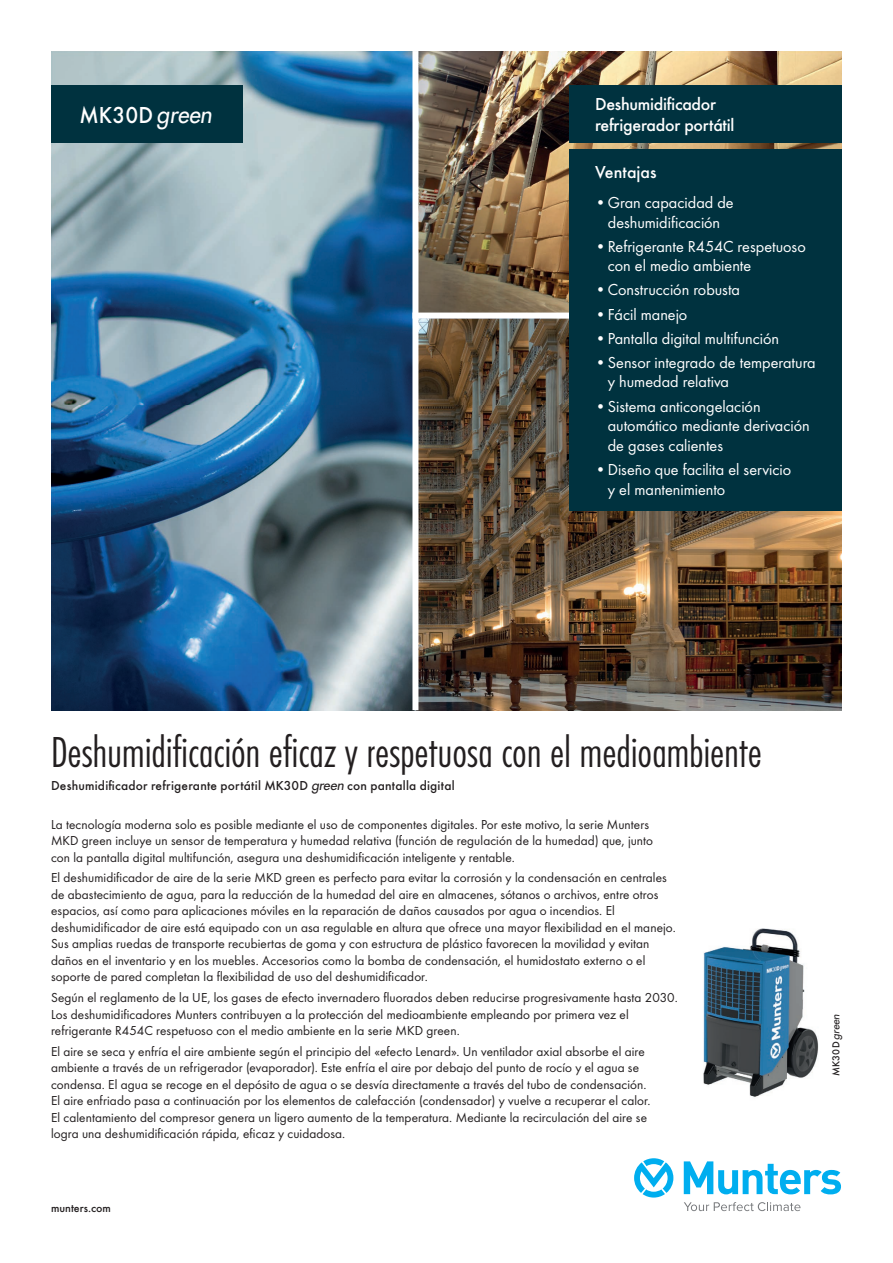
<style>
.page{position:relative;width:893px;height:1263px;background:#fff}
.page>*{position:absolute;margin:0;border:0;box-sizing:border-box;transform-origin:0 0}
.t1{font:300 45px "Futura Con";letter-spacing:-.005em;color:#231f20}
.t2{font:500 24px "Futura";letter-spacing:.005em;color:#fff;scale:.95 1}
.t3{font:500 18px/21.6px "Futura";letter-spacing:-.015em;color:#fff}
.t4{font:500 18px "Futura";letter-spacing:.005em;color:#fff}
.t5{font:16.5px/19.8px "Futura Boo";color:#fff}
.t6{font:13.5px/16.5px "Futura Boo";letter-spacing:.01em;color:#231f20}
.t7{font:500 13.5px "Futura";letter-spacing:.015em;color:#231f20}
.t8{font:500 12px "Futura";color:#231f20}
.t9{font:500 10.5px "Futura";letter-spacing:.015em;color:#231f20}
.s1{font-weight:400;font-style:italic}
</style>
<div class="page">
<img style="left:51px;top:51px;width:791px;height:659px">
<div style="left:51px;top:85px;width:191px;height:57px;background:#00323f"></div>
<svg style="left:684px;top:1161px;width:157px;height:33px"></svg>
<svg style="left:634px;top:1158px;width:39px;height:39px"></svg>
<svg style="left:684px;top:1202px;width:116px;height:9px"></svg>
<div style="left:412px;top:313px;width:427px;height:6px;background:#fff"></div>
<div style="left:412px;top:51px;width:6px;height:659px;background:#fff"></div>
<div style="left:570px;top:85px;width:272px;height:57px;background:#00323f"></div>
<div style="left:570px;top:149px;width:272px;height:361px;background:#00323f"></div>
<img style="left:703px;top:928px;width:116px;height:169px">
<h2 class="t2" style="left:79px;top:101px;width:141px">MK30D <span class="s1">green</span></h2>
<h3 class="t3" style="left:595px;top:93px;width:141px">Deshumidificador refrigerador portátil</h3>
<h3 class="t4" style="left:595px;top:161px;width:63px">Ventajas</h3>
<p class="t5" style="left:595px;top:192px;width:140px;text-align:center">• Gran capacidad de deshumidificación</p>
<p class="t5" style="left:608px;top:236px;width:199px;text-indent:-13px">• Refrigerante R454C respetuoso con el medio ambiente</p>
<p class="t5" style="left:595px;top:280px;width:147px">• Construcción robusta</p>
<p class="t5" style="left:595px;top:304px;width:94px">• Fácil manejo</p>
<p class="t5" style="left:595px;top:328px;width:186px">• Pantalla digital multifunción</p>
<p class="t5" style="left:608px;top:352px;width:209px;text-indent:-13px">• Sensor integrado de temperatura y humedad relativa</p>
<p class="t5" style="left:608px;top:396px;width:204px;text-indent:-13px">• Sistema anticongelación automático mediante derivación de gases calientes</p>
<p class="t5" style="left:608px;top:460px;width:185px;text-indent:-13px">• Diseño que facilita el servicio y el mantenimiento</p>
<h1 class="t1" style="left:51px;top:726px;width:712px">Deshumidificación eficaz y respetuosa con el medioambiente</h1>
<p class="t7" style="left:51px;top:777px;width:405px">Deshumidificador refrigerante portátil MK30D <span class="s1">green</span> con pantalla digital</p>
<p class="t6" style="left:51px;top:816px;width:604px">La tecnología moderna solo es posible mediante el uso de componentes digitales. Por este motivo, la serie Munters<br>MKD green incluye un sensor de temperatura y humedad relativa (función de regulación de la humedad) que, junto con la pantalla digital multifunción, asegura una deshumidificación inteligente y rentable.</p>
<p class="t6" style="left:51px;top:870px;width:626px">El deshumidificador de aire de la serie MKD green es perfecto para evitar la corrosión y la condensación en centrales de abastecimiento de agua, para la reducción de la humedad del aire en almacenes, sótanos o archivos, entre otros espacios, así como para aplicaciones móviles en la reparación de daños causados por agua o incendios. El deshumidificador de aire está equipado con un asa regulable en altura que ofrece una mayor flexibilidad en el manejo.<br>Sus amplias ruedas de transporte recubiertas de goma y con estructura de plástico favorecen la movilidad y evitan daños en el inventario y en los muebles. Accesorios como la bomba de condensación, el humidostato externo o el soporte de pared completan la flexibilidad de uso del deshumidificador.</p>
<p class="t6" style="left:51px;top:989px;width:628px">Según el reglamento de la UE, los gases de efecto invernadero fluorados deben reducirse progresivamente hasta 2030.<br>Los deshumidificadores Munters contribuyen a la protección del medioambiente empleando por primera vez el refrigerante R454C respetuoso con el medio ambiente en la serie MKD green.</p>
<p class="t6" style="left:51px;top:1043px;width:601px">El aire se seca y enfría el aire ambiente según el principio del «efecto Lenard». Un ventilador axial absorbe el aire ambiente a través de un refrigerador (evaporador). Este enfría el aire por debajo del punto de rocío y el agua se condensa. El agua se recoge en el depósito de agua o se desvía directamente a través del tubo de condensación.<br>El aire enfriado pasa a continuación por los elementos de calefacción (condensador) y vuelve a recuperar el calor.<br>El calentamiento del compresor genera un ligero aumento de la temperatura. Mediante la recirculación del aire se logra una deshumidificación rápida, eficaz y cuidadosa.</p>
<p class="t8" style="left:51px;top:1200px;width:61px">munters.com</p>
<p class="t9" style="left:830px;top:1076px;width:63px;rotate:-90deg">MK30D <span class="s1">green</span></p>
</div>
